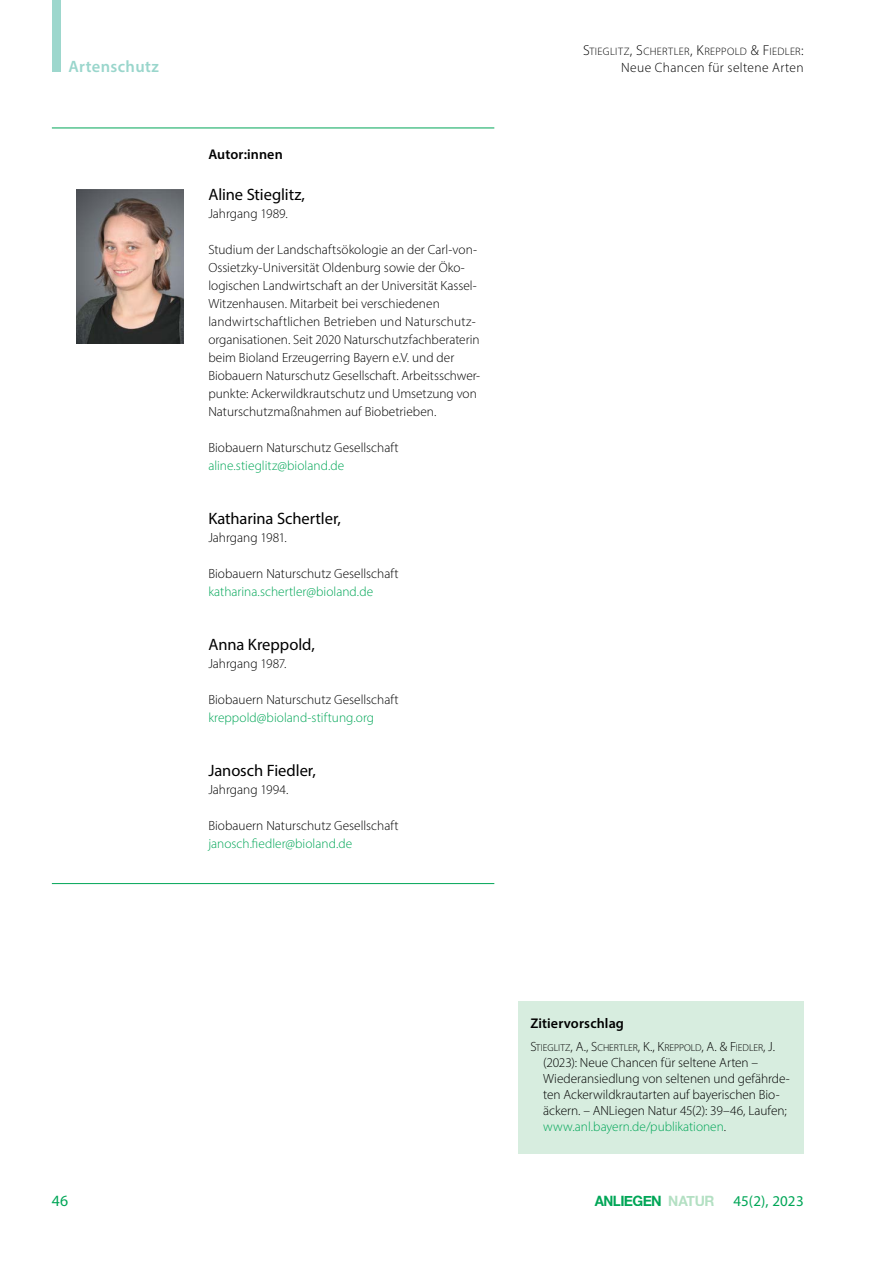
<style>
.page{position:relative;width:893px;height:1263px;background:#fff}
.page>*{position:absolute;margin:0;border:0;box-sizing:border-box;transform-origin:0 0}
.Autor{font:16.5px "Myriad Pro";letter-spacing:-.005em;color:#000}
.t1{font:600 16.5px "Myriad Pro";letter-spacing:.02em;color:#9ad6cc}
.t2{font:15.75px "Myriad Pro";color:#00a657}
.t3{font:15px "Myriad Pro";letter-spacing:.01em;color:#00a657}
.t4{font:700 14.25px "Helvetica Neue";letter-spacing:-.035em;color:#00a657;scale:.94 1}
.H1__Headline_Fliess{font:600 14.1px "Myriad Pro";letter-spacing:.01em;color:#000}
.t5{font:300 13.5px "Myriad Pro";letter-spacing:.025em;color:#000}
.Autor_Kontakt{font:300 13.35px/18px "Myriad Pro";color:#000}
.Literatur{font:300 13.35px/15.9px "Myriad Pro";letter-spacing:-.005em;color:#000}
.Autor_Kontakt-2{font:300 13.35px "Myriad Pro";letter-spacing:.005em;color:#00a657}
.Autor_Jahrgang{font:300 13.35px "Myriad Pro";color:#000}
.t6{font:300 10.8px "Myriad Pro";letter-spacing:.035em;color:#000}
.Literatur-2{font:300 10.05px "Myriad Pro";color:#000}
.s1{font-size:14.4px}
.s2{font-size:13.35px}
.s3{color:#00a657}
.s4{color:rgb(104 193 135/.5)}
</style>
<div class="page">
<div style="left:52px;top:0;width:8px;height:71px;background:#9ad6cc"></div>
<img style="left:77px;top:189px;width:106px;height:154px">
<hr style="left:52px;top:128px;width:442px;height:1px;background:#00a657">
<hr style="left:52px;top:883px;width:442px;height:1px;background:#00a657">
<div style="left:518px;top:1001px;width:286px;height:153px;background:#d7eddf"></div>
<p class="t6" style="left:583px;top:45px;width:222px"><span class="s1">S</span>TIEGLITZ<span class="s1">, S</span>CHERTLER<span class="s1">, K</span>REPPOLD <span class="s1">&amp; F</span>IEDLER<span class="s1">:</span></p>
<p class="t1" style="left:68px;top:55px;width:92px">Artenschutz</p>
<p class="t5" style="left:621px;top:59px;width:184px">Neue Chancen für seltene Arten</p>
<h1 class="H1__Headline_Fliess" style="left:208px;top:145px;width:76px">Autor:innen</h1>
<p class="Autor" style="left:208px;top:184px;width:98px">Aline Stieglitz,</p>
<p class="Autor_Jahrgang" style="left:208px;top:205px;width:81px">Jahrgang 1989.</p>
<p class="Autor_Kontakt" style="left:208px;top:240px;width:273px">Studium der Landschaftsökologie an der Carl-von-Ossietzky-Universität Oldenburg sowie der Öko&shy;logischen Landwirtschaft an der Universität Kassel-Witzenhausen. Mitarbeit bei verschiedenen landwirtschaftlichen Betrieben und Naturschutz&shy;organisationen. Seit 2020 Naturschutzfachberaterin beim Bioland Erzeugerring Bayern e.V. und der Biobauern Naturschutz Gesellschaft. Arbeitsschwer&shy;punkte: Ackerwildkrautschutz und Umsetzung von Naturschutzmaßnahmen auf Biobetrieben.</p>
<p class="Autor_Kontakt" style="left:208px;top:438px;width:192px">Biobauern Naturschutz Gesellschaft</p>
<p class="Autor_Kontakt-2" style="left:208px;top:457px;width:137px">aline.stieglitz@bioland.de</p>
<p class="Autor" style="left:208px;top:508px;width:134px">Katharina Schertler,</p>
<p class="Autor_Jahrgang" style="left:208px;top:529px;width:80px">Jahrgang 1981.</p>
<p class="Autor_Kontakt" style="left:208px;top:564px;width:192px">Biobauern Naturschutz Gesellschaft</p>
<p class="Autor_Kontakt-2" style="left:208px;top:583px;width:166px">katharina.schertler@bioland.de</p>
<p class="Autor" style="left:208px;top:634px;width:108px">Anna Kreppold,</p>
<p class="Autor_Jahrgang" style="left:208px;top:655px;width:80px">Jahrgang 1987.</p>
<p class="Autor_Kontakt" style="left:208px;top:690px;width:192px">Biobauern Naturschutz Gesellschaft</p>
<p class="Autor_Kontakt-2" style="left:208px;top:709px;width:167px">kreppold@bioland-stiftung.org</p>
<p class="Autor" style="left:208px;top:760px;width:109px">Janosch Fiedler,</p>
<p class="Autor_Jahrgang" style="left:208px;top:781px;width:81px">Jahrgang 1994.</p>
<p class="Autor_Kontakt" style="left:208px;top:816px;width:192px">Biobauern Naturschutz Gesellschaft</p>
<p class="Autor_Kontakt-2" style="left:208px;top:835px;width:145px">janosch.fiedler@bioland.de</p>
<h1 class="H1__Headline_Fliess" style="left:530px;top:1014px;width:95px">Zitiervorschlag</h1>
<p class="Literatur-2" style="left:530px;top:1042px;width:246px"><span class="s2">S</span>TIEGLITZ<span class="s2">,</span> <span class="s2">A.</span><span class="s2">, S</span>CH ERTLER<span class="s2">, K., K</span>REPPOLD<span class="s2">, A.</span> <span class="s2">&amp;</span> <span class="s2">F</span>IEDLER<span class="s2">, J.</span></p>
<p class="Literatur" style="left:543px;top:1054px;width:248px">(2023): Neue Chancen für seltene Arten – Wiederansiedlung von seltenen und gefährde&shy;ten Ackerwildkrautarten auf bayerischen Bio&shy;äckern. – ANLiegen Natur 45(2): 39–46, Laufen; <span class="s3">www.anl.bayern.de/publikationen</span>.</p>
<p class="t4" style="left:595px;top:1189px;width:129px">ANLIEGEN <span class="s4">NATUR</span></p>
<p class="t2" style="left:52px;top:1191px;width:18px">46</p>
<p class="t3" style="left:733px;top:1191px;width:72px">45(2), 2023</p>
</div>
